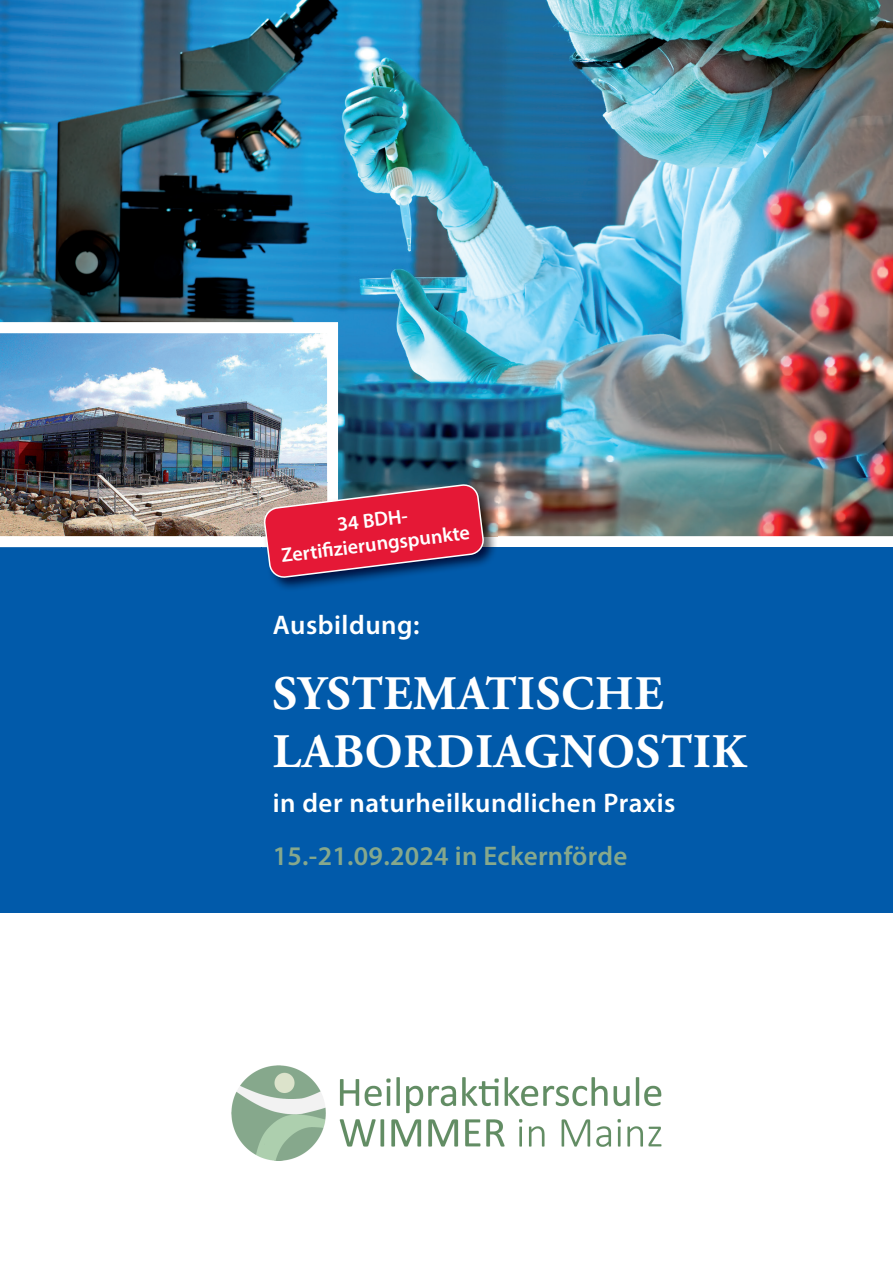
<style>
.page{position:relative;width:893px;height:1263px;background:#fff}
.page>*{position:absolute;margin:0;border:0;box-sizing:border-box;transform-origin:0 0}
.t1{font:700 48px/57.6px "Adobe Garamond Pro";letter-spacing:.02em;color:#fff}
.t2{font:600 27px "Myriad Pro";letter-spacing:.02em;color:#fff}
.t3{font:600 27px "Myriad Pro";letter-spacing:.01em;color:#86a88c}
.t4{font:600 20.1px/24.2px "Myriad Pro";color:#fff;text-align:center}
</style>
<div class="page">
<img style="left:0;top:0;width:893px;height:536px">
<div style="left:0;top:547px;width:893px;height:365px;background:#015aaa"></div>
<img style="left:0;top:322px;width:338px;height:215px">
<img style="left:262px;top:536px;width:235px;height:53px">
<img style="left:485px;top:483px;width:12px;height:53px">
<svg style="left:263px;top:483px;width:222px;height:96px;background:#b63653"></svg>
<img style="left:232px;top:1066px;width:429px;height:94px">
<p class="t4" style="left:277px;top:519px;width:191px;rotate:-7deg">34 BDH-<br>Zertifi zierungspunkte</p>
<p class="t2" style="left:273px;top:608px;width:148px">Ausbildung:</p>
<h1 class="t1" style="left:273px;top:666px;width:475px">SYSTEMATISCHE<br>LABORDIAGNOSTIK</h1>
<p class="t2" style="left:273px;top:785px;width:404px">in der naturheilkundlichen Praxis</p>
<p class="t3" style="left:273px;top:839px;width:356px">15.-21.09.2024 in Eckernförde</p>
</div>
